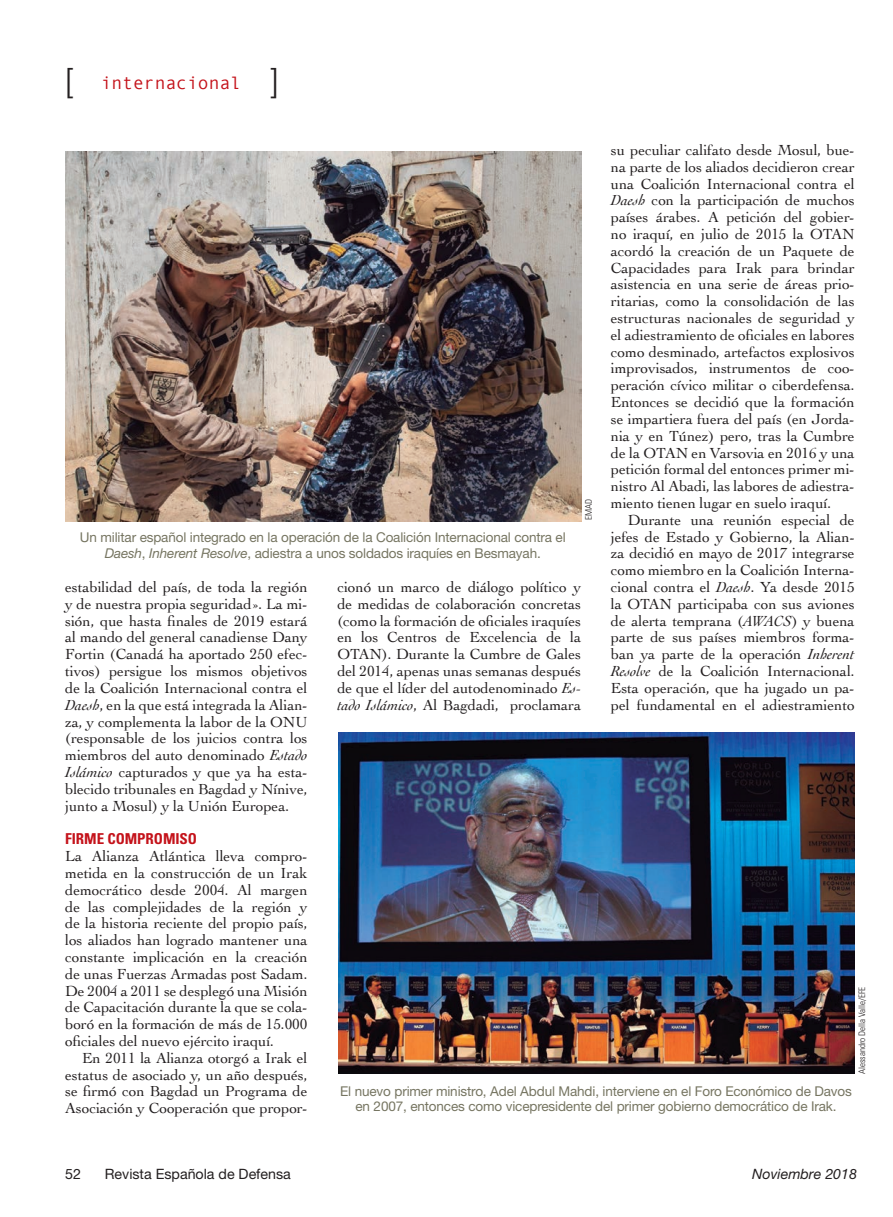
<style>
.page{position:relative;width:893px;height:1217px;background:#fff}
.page>*{position:absolute;margin:0;border:0;box-sizing:border-box;transform-origin:0 0}
.t1{font:300 33px "Helvetica Neue";color:#231f20}
.t2{font:18px "Monotypecom";color:#c4121a}
.t3{font:15.3px/16.8px "Cochin";letter-spacing:-.005em;color:#231f20;text-align:justify}
.t4{font:700 condensed 15px "Univers";letter-spacing:-.005em;color:#c4121a}
.t5{font:14.25px "Helvetica Neue";color:#231f20}
.t6{font:italic 14.25px "Helvetica Neue";color:#231f20}
.t7{font:13.5px/15.8px "Helvetica Neue";letter-spacing:-.01em;color:#767561;text-align:center}
.t8{font:300 condensed 9px "Univers";letter-spacing:-.005em;color:#231f20}
.s1{font-family:"Helvetica Neue";font-weight:300;font-size:33px;color:#231f20}
.s2{font-style:italic}
</style>
<div class="page">
<img style="left:65px;top:151px;width:516px;height:370px">
<img style="left:338px;top:732px;width:516px;height:341px">
<h1 class="t1" style="left:65px;top:60px;width:9px">[</h1>
<p class="t2" style="left:101px;top:73px;width:179px">internacional <span class="s1">]</span></p>
<p class="t3" style="left:611px;top:141px;width:245px">su peculiar califato desde Mosul, bue&shy;na parte de los aliados decidieron crear una Coalición Internacional contra el <span class="s2">Daesh</span> con la participación de muchos países árabes. A petición del gobier&shy;no iraquí, en julio de 2015 la OTAN acordó la creación de un Paquete de Capacidades para Irak para brindar asistencia en una serie de áreas prio&shy;ritarias, como la consolidación de las estructuras nacionales de seguridad y el adiestramiento de oficiales en labores como desminado, artefactos explosivos improvisados, instrumentos de coo&shy;peración cívico militar o ciberdefensa.<br>Entonces se decidió que la formación se impartiera fuera del país (en Jorda&shy;nia y en Túnez) pero, tras la Cumbre de la OTAN en Varsovia en 2016 y una petición formal del entonces primer mi&shy;nistro Al Abadi, las labores de adiestra&shy;miento tienen lugar en suelo iraquí.</p>
<p class="t3" style="left:611px;top:510px;width:245px;text-indent:17px">Durante una reunión especial de jefes de Estado y Gobierno, la Alian&shy;za decidió en mayo de 2017 integrarse como miembro en la Coalición Interna&shy;cional contra el <span class="s2">Daesh</span>. Ya desde 2015 la OTAN participaba con sus aviones de alerta temprana (<span class="s2">AWACS</span>) y buena parte de sus países miembros forma&shy;ban ya parte de la operación <span class="s2">Inherent Resolve</span> de la Coalición Internacional.<br>Esta operación, que ha jugado un pa&shy;pel fundamental en el adiestramiento</p>
<p class="t8" style="left:583px;top:519px;width:22px;rotate:-90deg">EMAD</p>
<p class="t7" style="left:80px;top:528px;width:487px">Un militar español integrado en la operación de la Coalición Internacional contra el<br><span class="s2">Daesh</span>, <span class="s2">Inherent Resolve</span>, adiestra a unos soldados iraquíes en Besmayah.</p>
<p class="t3" style="left:337px;top:578px;width:245px">cionó un marco de diálogo político y de medidas de colaboración concretas (como la formación de oficiales iraquíes en los Centros de Excelencia de la OTAN). Durante la Cumbre de Gales del 2014, apenas unas semanas después de que el líder del autodenominado <span class="s2">Es&shy;tado Islámico</span>, Al Bagdadi, proclamara</p>
<p class="t3" style="left:65px;top:578px;width:244px">estabilidad del país, de toda la región y de nuestra propia seguridad». La mi&shy;sión, que hasta finales de 2019 estará al mando del general canadiense Dany Fortin (Canadá ha aportado 250 efec&shy;tivos) persigue los mismos objetivos de la Coalición Internacional contra el <span class="s2">Daesh</span>, en la que está integrada la Alian&shy;za, y complementa la labor de la ONU (responsable de los juicios contra los miembros del auto denominado <span class="s2">Estado Islámico</span> capturados y que ya ha esta&shy;blecido tribunales en Bagdad y Nínive, junto a Mosul) y la Unión Europea.</p>
<p class="t4" style="left:65px;top:829px;width:133px">FIRME COMPROMISO</p>
<p class="t3" style="left:65px;top:846px;width:244px">La Alianza Atlántica lleva compro&shy;metida en la construcción de un Irak democrático desde 2004. Al margen de las complejidades de la región y de la historia reciente del propio país, los aliados han logrado mantener una constante implicación en la creación de unas Fuerzas Armadas post Sadam.<br>De 2004 a 2011 se desplegó una Misión de Capacitación durante la que se cola&shy;boró en la formación de más de 15.000 oficiales del nuevo ejército iraquí.</p>
<p class="t3" style="left:65px;top:1048px;width:244px;text-indent:17px">En 2011 la Alianza otorgó a Irak el estatus de asociado y, un año después, se firmó con Bagdad un Programa de Asociación y Cooperación que propor-</p>
<p class="t8" style="left:856px;top:1073px;width:88px;rotate:-90deg">Alessandro Della Valle/EFE</p>
<p class="t7" style="left:340px;top:1082px;width:513px">El nuevo primer ministro, Adel Abdul Mahdi, interviene en el Foro Económico de Davos en 2007, entonces como vicepresidente del primer gobierno democrático de Irak.</p>
<p class="t5" style="left:65px;top:1164px;width:17px">52</p>
<p class="t5" style="left:105px;top:1164px;width:188px">Revista Española de Defensa</p>
<p class="t6" style="left:752px;top:1164px;width:106px">Noviembre 2018</p>
</div>
